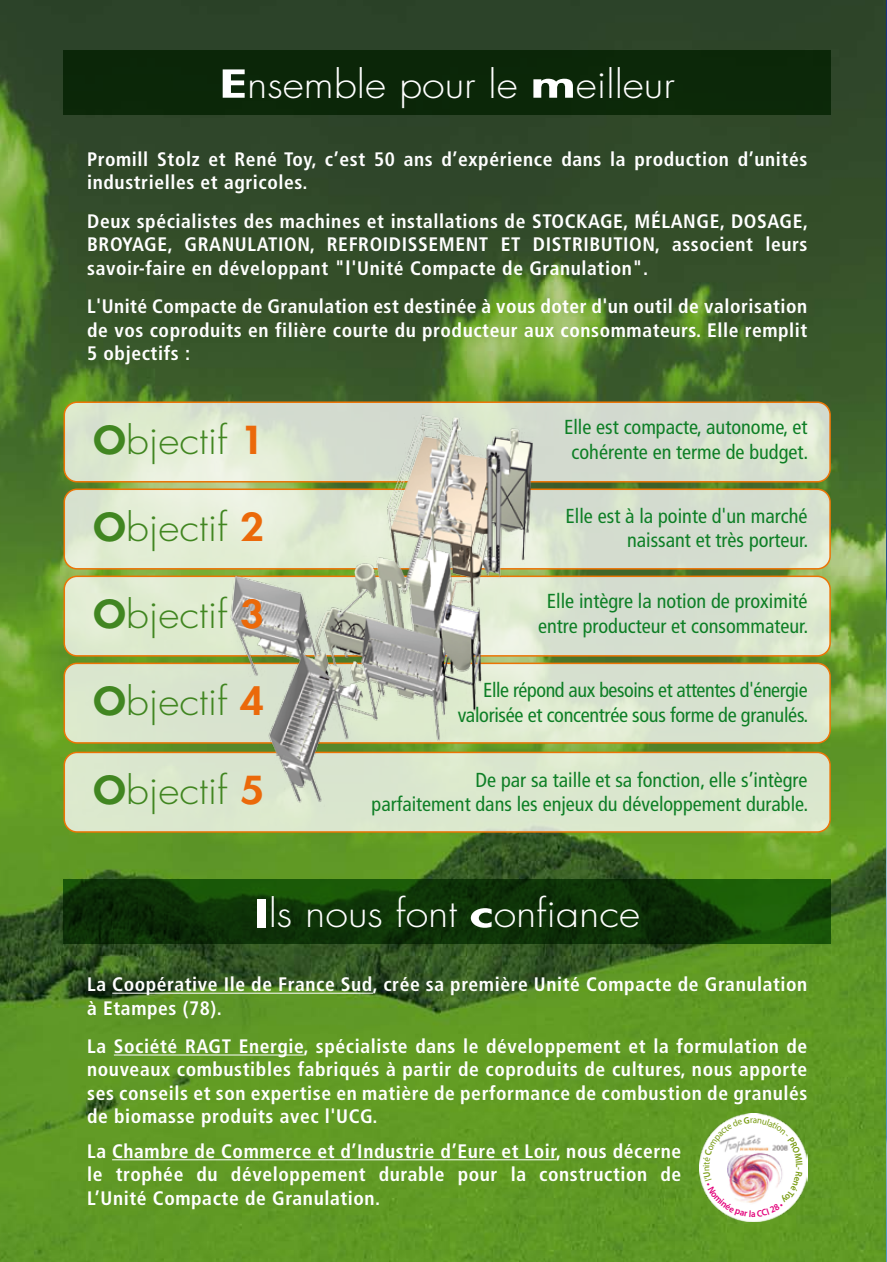
<style>
.page{position:relative;width:887px;height:1262px;background:#fff}
.page>*{position:absolute;margin:0;border:0;box-sizing:border-box;transform-origin:0 0}
.t1{font:300 37.5px "Futura";color:#418621;scale:1.1 1}
.t2{font:300 37.5px "Futura";color:#fff;scale:1.1 1}
.t3{font:condensed 20.25px/24.3px "Frutiger";color:#0e7f26;text-align:right}
.t4{font:700 condensed 19.5px/23.4px "Frutiger";letter-spacing:.03em;color:#fff;text-align:justify}
.s1{font-weight:800}
.s2{font-weight:800;color:#eb690a}
</style>
<div class="page">
<img style="left:0;top:0;width:887px;height:1261px">
<div style="left:64px;top:50px;width:766px;height:65px;background:#0b2708"></div>
<svg style="left:64px;top:879px;width:766px;height:65px;background:#103907"></svg>
<div style="left:64px;top:663px;width:765px;height:80px;background:#d8e3cf;border-radius:13px"></div>
<div style="left:64px;top:576px;width:765px;height:80px;background:#dae6cf;border-radius:13px"></div>
<svg style="left:64px;top:489px;width:765px;height:80px;background:#d9e2d0"></svg>
<svg style="left:64px;top:402px;width:765px;height:80px;background:#d9e3cf"></svg>
<div style="left:64px;top:752px;width:765px;height:80px;background:#dbe7ce;border-radius:13px"></div>
<div style="left:63px;top:662px;width:767px;height:81px;border:2px solid #ec7405;border-radius:13px"></div>
<div style="left:63px;top:575px;width:767px;height:81px;border:2px solid #ec7405;border-radius:13px"></div>
<div style="left:63px;top:488px;width:767px;height:81px;border:2px solid #ec7405;border-radius:13px"></div>
<div style="left:63px;top:401px;width:767px;height:81px;border:2px solid #ec7405;border-radius:13px"></div>
<div style="left:63px;top:751px;width:767px;height:81px;border:2px solid #ec7405;border-radius:13px"></div>
<hr style="left:112px;top:992px;width:261px;height:1px;background:#fff">
<hr style="left:114px;top:1054px;width:190px;height:1px;background:#fff">
<hr style="left:112px;top:1159px;width:443px;height:1px;background:#fff">
<img style="left:698px;top:1112px;width:109px;height:109px">
<img style="left:196px;top:392px;width:391px;height:411px">
<img style="left:702px;top:1116px;width:100px;height:100px">
<h1 class="t2" style="left:219px;top:60px;width:415px"><span class="s1">E</span>nsemble pour le <span class="s1">m</span>eilleur</h1>
<p class="t4" style="left:87px;top:147px;width:721px">Promill Stolz et René Toy, c’est 50 ans d’expérience dans la production d’unités industrielles et agricoles.</p>
<p class="t4" style="left:87px;top:209px;width:722px">Deux spécialistes des machines et installations de STOCKAGE, MÉLANGE, DOSAGE, BROYAGE, GRANULATION, REFROIDISSEMENT ET DISTRIBUTION, associent leurs savoir-faire en développant "l'Unité Compacte de Granulation".</p>
<p class="t4" style="left:87px;top:294px;width:721px">L'Unité Compacte de Granulation est destinée à vous doter d'un outil de valorisation de vos coproduits en filière courte du producteur aux consommateurs. Elle remplit 5 objectifs :</p>
<h1 class="t1" style="left:93px;top:416px;width:157px"><span class="s1">O</span>bjectif <span class="s2">1</span></h1>
<h1 class="t1" style="left:93px;top:503px;width:157px"><span class="s1">O</span>bjectif <span class="s2">2</span></h1>
<h1 class="t1" style="left:93px;top:590px;width:157px"><span class="s1">O</span>bjectif <span class="s2">3</span></h1>
<h1 class="t1" style="left:93px;top:677px;width:157px"><span class="s1">O</span>bjectif <span class="s2">4</span></h1>
<h1 class="t1" style="left:93px;top:766px;width:157px"><span class="s1">O</span>bjectif <span class="s2">5</span></h1>
<p class="t3" style="left:563px;top:415px;width:246px;text-align:center">Elle est compacte, autonome, et cohérente en terme de budget.</p>
<p class="t3" style="left:565px;top:503px;width:244px">Elle est à la pointe d'un marché naissant et très porteur.</p>
<p class="t3" style="left:538px;top:589px;width:271px;text-align:center">Elle intègre la notion de proximité entre producteur et consommateur.</p>
<p class="t3" style="left:457px;top:678px;width:351px">Elle répond aux besoins et attentes d'énergie valorisée et concentrée sous forme de granulés.</p>
<p class="t3" style="left:371px;top:768px;width:438px">De par sa taille et sa fonction, elle s’intègre<br>parfaitement dans les enjeux du développement durable.</p>
<h1 class="t2" style="left:254px;top:889px;width:352px"><span class="s1">I</span>ls nous font <span class="s1">c</span>onfiance</h1>
<p class="t4" style="left:87px;top:972px;width:721px">La Coopérative Ile de France Sud, crée sa première Unité Compacte de Granulation à Etampes (78).</p>
<p class="t4" style="left:87px;top:1034px;width:721px">La Société RAGT Energie, spécialiste dans le développement et la formulation de nouveaux combustibles fabriqués à partir de coproduits de cultures, nous apporte ses conseils et son expertise en matière de performance de combustion de granulés de biomasse produits avec l'UCG.</p>
<p class="t4" style="left:87px;top:1139px;width:595px">La Chambre de Commerce et d’Industrie d’Eure et Loir, nous décerne le trophée du développement durable pour la construction de L’Unité Compacte de Granulation.</p>
</div>
